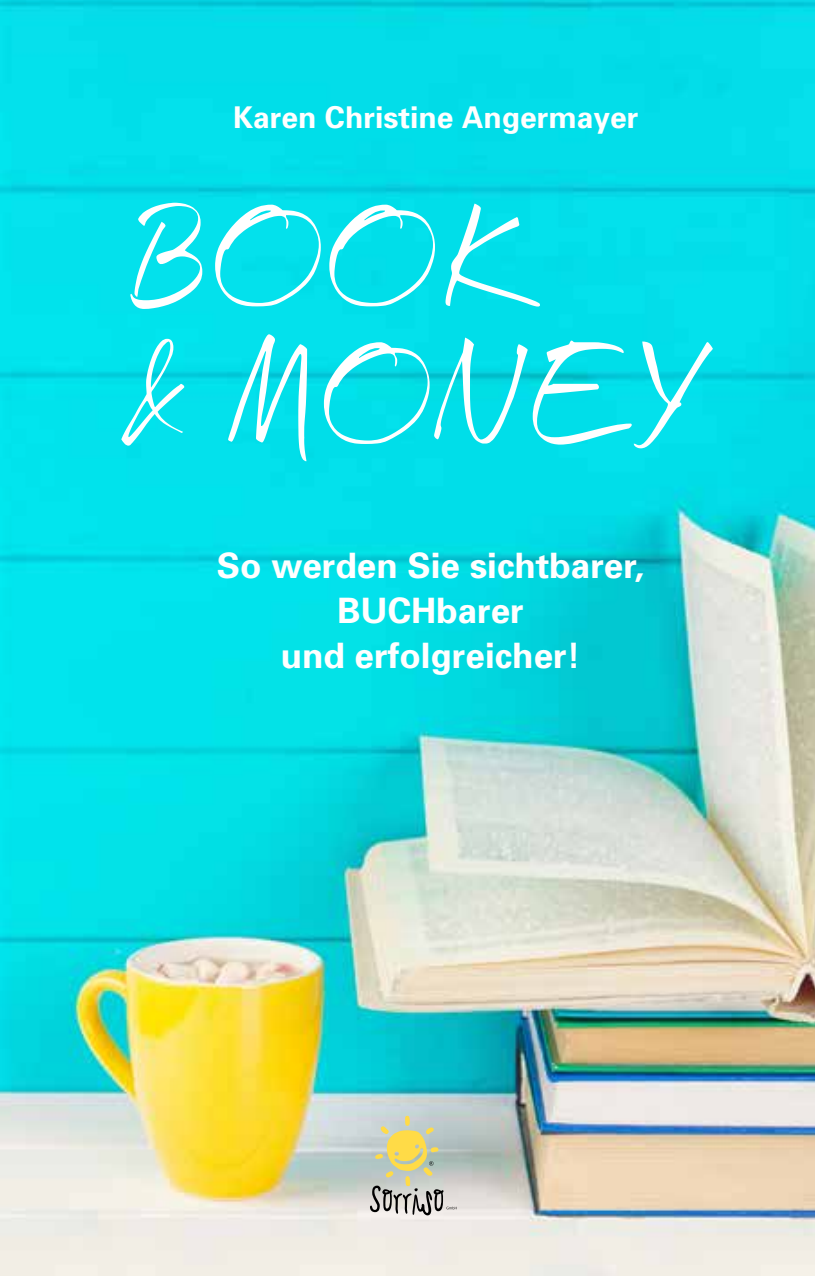
<style>
.page{position:relative;width:815px;height:1276px;background:#fff}
.page>*{position:absolute;margin:0;border:0;box-sizing:border-box;transform-origin:0 0}
.t1{font:150px/137.5px "Challenger Pro";color:#fff;scale:.67 1}
.t2{font:700 35px/45px "Univers";color:#fff;text-align:center}
.t3{font:700 30px "Univers";color:#fff}
</style>
<div class="page">
<img style="left:0;top:0;width:815px;height:1276px">
<svg style="left:370px;top:1115px;width:87px;height:100px"></svg>
<p class="t3" style="left:233px;top:100px;width:407px">Karen Christine Angermayer</p>
<h1 class="t1" style="left:120px;top:185px;width:871px">BOOK<br>&amp; MONEY</h1>
<p class="t2" style="left:217px;top:543px;width:429px">So werden Sie sichtbarer,<br>BUCHbarer<br>und erfolgreicher!</p>
</div>
